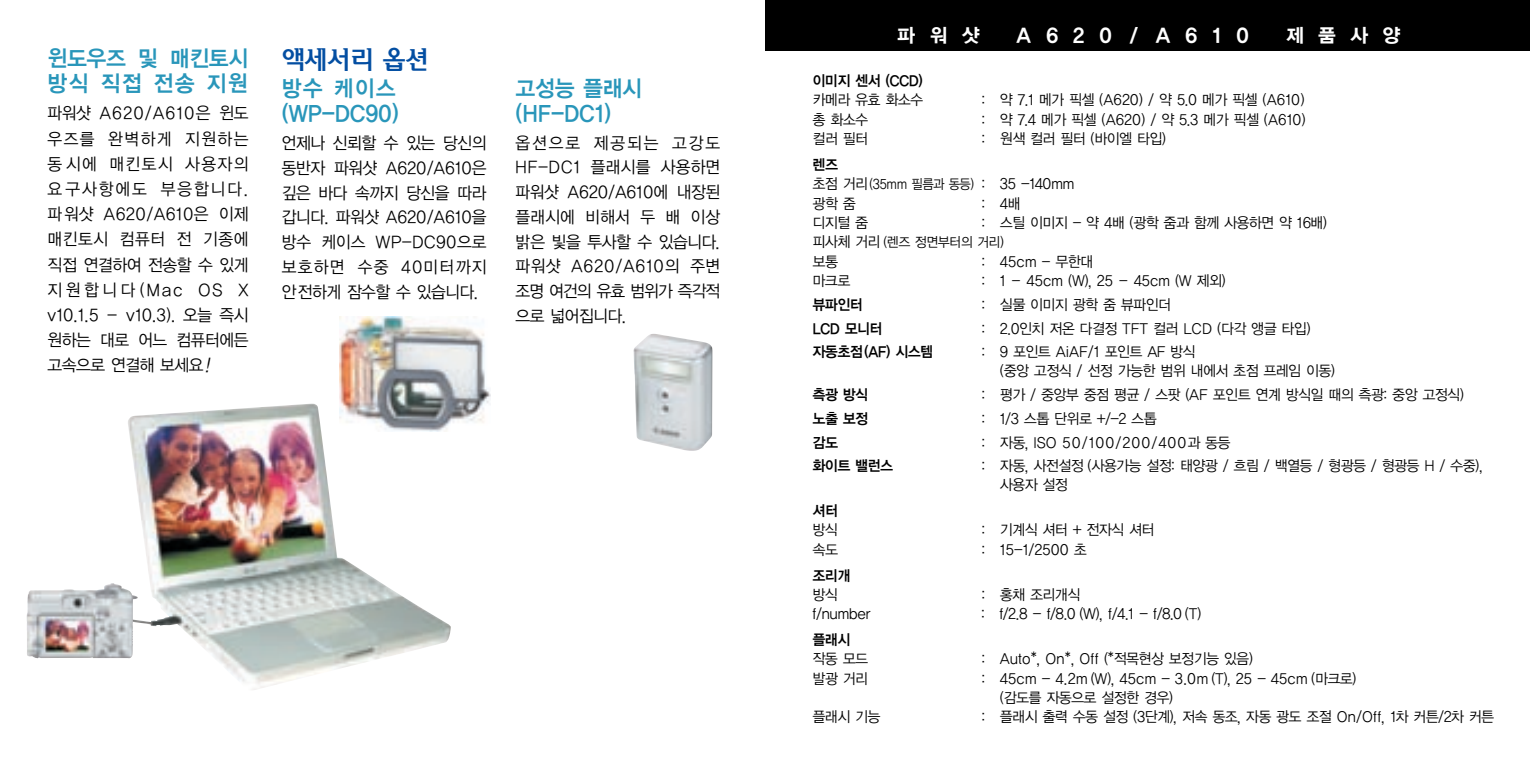
<style>
.page{position:relative;width:1530px;height:765px;background:#fff}
.page>*{position:absolute;margin:0;border:0;box-sizing:border-box;transform-origin:0 0}
.t1{font:24.75px "Soma M";letter-spacing:-.075em;color:#034ea2}
.t2{font:22.5px/25.2px "YGO14";letter-spacing:-.07em;color:#2996ba;scale:.95 1}
.t3{font:19.12px "YGO15";letter-spacing:.68em;color:#fff}
.t4{font:16.88px/24.8px "YGO12";letter-spacing:-.105em;color:#000;text-align:justify;scale:.95 1}
.t5{font:14.62px/19.3px "YGO12";letter-spacing:-.105em;color:#000;scale:.95 1}
.t6{font:14.62px "YGO14";letter-spacing:-.105em;color:#000;scale:.95 1}
.t7{font:14.62px "YGO12";letter-spacing:-.025em;color:#000;scale:.95 1}
.t8{font:13.5px "YGO12";letter-spacing:-.105em;color:#000;scale:.95 1}
.s1{font-style:italic}
.s2{font-size:13.5px}
.s3{font-size:14.62px}
</style>
<div class="page">
<img style="left:128px;top:404px;width:323px;height:286px">
<img style="left:27px;top:583px;width:111px;height:75px">
<div style="left:765px;top:0;width:765px;height:51px;background:#000"></div>
<img style="left:634px;top:334px;width:78px;height:117px">
<img style="left:340px;top:317px;width:150px;height:115px">
<h2 class="t2" style="left:47px;top:47px;width:214px">윈도우즈 및 매킨토시 방식 직접 전송 지원</h2>
<p class="t4" style="left:47px;top:102px;width:214px">파워샷 A620/A610은 윈도 우즈를 완벽하게 지원하는 동시에 매킨토시 사용자의 요구사항에도 부응합니다. 파워샷 A620/A610은 이제 매킨토시 컴퓨터 전 기종에 직접 연결하여 전송할 수 있게 지원합니다(Mac OS X v10.1.5 - v10.3). 오늘 즉시 원하는 대로 어느 컴퓨터에든 고속으로 연결해 보세요<span class="s1">!</span></p>
<h1 class="t1" style="left:281px;top:48px;width:150px">액세서리 옵션</h1>
<h2 class="t2" style="left:281px;top:77px;width:126px">방수 케이스 (WP-DC90)</h2>
<p class="t4" style="left:281px;top:132px;width:218px">언제나 신뢰할 수 있는 당신의 동반자 파워샷 A620/A610은 깊은 바다 속까지 당신을 따라 갑니다. 파워샷 A620/A610을 방수 케이스 WP-DC90으로 보호하면 수중 40미터까지 안전하게 잠수할 수 있습니다.</p>
<h2 class="t2" style="left:515px;top:77px;width:136px">고성능 플래시 (HF-DC1)</h2>
<p class="t4" style="left:515px;top:131px;width:218px">옵션으로 제공되는 고강도 HF-DC1 플래시를 사용하면 파워샷 A620/A610에 내장된 플래시에 비해서 두 배 이상 밝은 빛을 투사할 수 있습니다. 파워샷 A620/A610의 주변 조명 여건의 유효 범위가 즉각적 으로 넓어집니다.</p>
<h3 class="t3" style="left:897px;top:27px;width:85px">파워샷</h3>
<h3 class="t3" style="left:1016px;top:27px;width:235px">A620 / A610</h3>
<h3 class="t3" style="left:1285px;top:27px;width:117px">제품사양</h3>
<p class="t6" style="left:812px;top:74px;width:118px">이미지 센서 (CCD)</p>
<p class="t5" style="left:812px;top:91px;width:119px">카메라 유효 화소수</p>
<p class="t5" style="left:981px;top:91px;width:342px">: 약 7.1 메가 픽셀 (A620) / 약 5.0 메가 픽셀 (A610)</p>
<p class="t5" style="left:812px;top:111px;width:61px">총 화소수</p>
<p class="t5" style="left:981px;top:111px;width:344px">: 약 7.4 메가 픽셀 (A620) / 약 5.3 메가 픽셀 (A610)</p>
<p class="t5" style="left:812px;top:130px;width:61px">컬러 필터</p>
<p class="t5" style="left:981px;top:130px;width:196px">: 원색 컬러 필터 (바이엘 타입)</p>
<p class="t6" style="left:812px;top:158px;width:29px">렌즈</p>
<p class="t5" style="left:812px;top:175px;width:278px">초점 거리<span class="s2">(35mm 필름과 동등)</span> : 35 -140mm 광학 줌</p>
<p class="t5" style="left:981px;top:194px;width:43px">: 4배</p>
<p class="t5" style="left:812px;top:214px;width:61px">디지털 줌</p>
<p class="t5" style="left:981px;top:214px;width:366px">: 스틸 이미지 - 약 4배 (광학 줌과 함께 사용하면 약 16배)</p>
<p class="t8" style="left:812px;top:236px;width:204px"><span class="s3">피사체 거리</span> (렌즈 정면부터의 거리)</p>
<p class="t5" style="left:812px;top:252px;width:29px">보통</p>
<p class="t5" style="left:981px;top:252px;width:120px">: 45cm - 무한대</p>
<p class="t5" style="left:812px;top:272px;width:42px">마크로</p>
<p class="t5" style="left:981px;top:272px;width:259px">: 1 - 45cm (W), 25 - 45cm (W 제외)</p>
<p class="t6" style="left:812px;top:298px;width:55px">뷰파인터</p>
<p class="t5" style="left:981px;top:296px;width:202px">: 실물 이미지 광학 줌 뷰파인더</p>
<p class="t6" style="left:812px;top:322px;width:76px">LCD 모니터</p>
<p class="t5" style="left:981px;top:319px;width:349px">: 2.0인치 저온 다결정 TFT 컬러 LCD (다각 앵글 타입)</p>
<p class="t6" style="left:812px;top:345px;width:129px">자동초점(AF) 시스템</p>
<p class="t5" style="left:1000px;top:343px;width:355px;text-indent:-18px">: 9 포인트 AiAF/1 포인트 AF 방식<br>(중앙 고정식 / 선정 가능한 범위 내에서 초점 프레임 이동)</p>
<p class="t6" style="left:812px;top:388px;width:61px">측광 방식</p>
<p class="t5" style="left:981px;top:386px;width:510px">: 평가 / 중앙부 중점 평균 / 스팟 (AF 포인트 연계 방식일 때의 측광: 중앙 고정식)</p>
<p class="t6" style="left:812px;top:412px;width:61px">노출 보정</p>
<p class="t5" style="left:981px;top:410px;width:187px">: 1/3 스톱 단위로 +/-2 스톱</p>
<p class="t6" style="left:812px;top:436px;width:29px">감도</p>
<p class="t7" style="left:981px;top:436px;width:265px">: 자동, ISO 50/100/200/400과 동등</p>
<p class="t6" style="left:812px;top:459px;width:87px">화이트 밸런스</p>
<p class="t5" style="left:1000px;top:458px;width:511px;text-indent:-18px">: 자동, 사전설정 (사용가능 설정: 태양광 / 흐림 / 백열등 / 형광등 / 형광등 H / 수중), 사용자 설정</p>
<p class="t6" style="left:812px;top:504px;width:29px">셔터</p>
<p class="t5" style="left:812px;top:521px;width:29px">방식</p>
<p class="t5" style="left:981px;top:521px;width:184px">: 기계식 셔터 + 전자식 셔터</p>
<p class="t5" style="left:812px;top:541px;width:29px">속도</p>
<p class="t5" style="left:981px;top:541px;width:113px">: 15-1/2500 초</p>
<p class="t6" style="left:812px;top:569px;width:42px">조리개</p>
<p class="t5" style="left:812px;top:586px;width:29px">방식</p>
<p class="t5" style="left:981px;top:586px;width:106px">: 홍채 조리개식</p>
<p class="t5" style="left:812px;top:605px;width:63px">f/number</p>
<p class="t5" style="left:981px;top:605px;width:234px">: f/2.8 - f/8.0 (W), f/4.1 - f/8.0 (T)</p>
<p class="t6" style="left:812px;top:633px;width:42px">플래시</p>
<p class="t5" style="left:812px;top:650px;width:61px">작동 모드</p>
<p class="t5" style="left:981px;top:650px;width:288px">: Auto*, On*, Off (*적목현상 보정기능 있음)</p>
<p class="t5" style="left:812px;top:669px;width:61px">발광 거리</p>
<p class="t5" style="left:1000px;top:669px;width:378px;text-indent:-18px">: 45cm - 4.2m (W), 45cm - 3.0m (T), 25 - 45cm (마크로) (감도를 자동으로 설정한 경우)</p>
<p class="t5" style="left:812px;top:708px;width:74px">플래시 기능</p>
<p class="t5" style="left:981px;top:708px;width:542px">: 플래시 출력 수동 설정 (3단계), 저속 동조, 자동 광도 조절 On/Off, 1차 커튼/2차 커튼</p>
</div>
